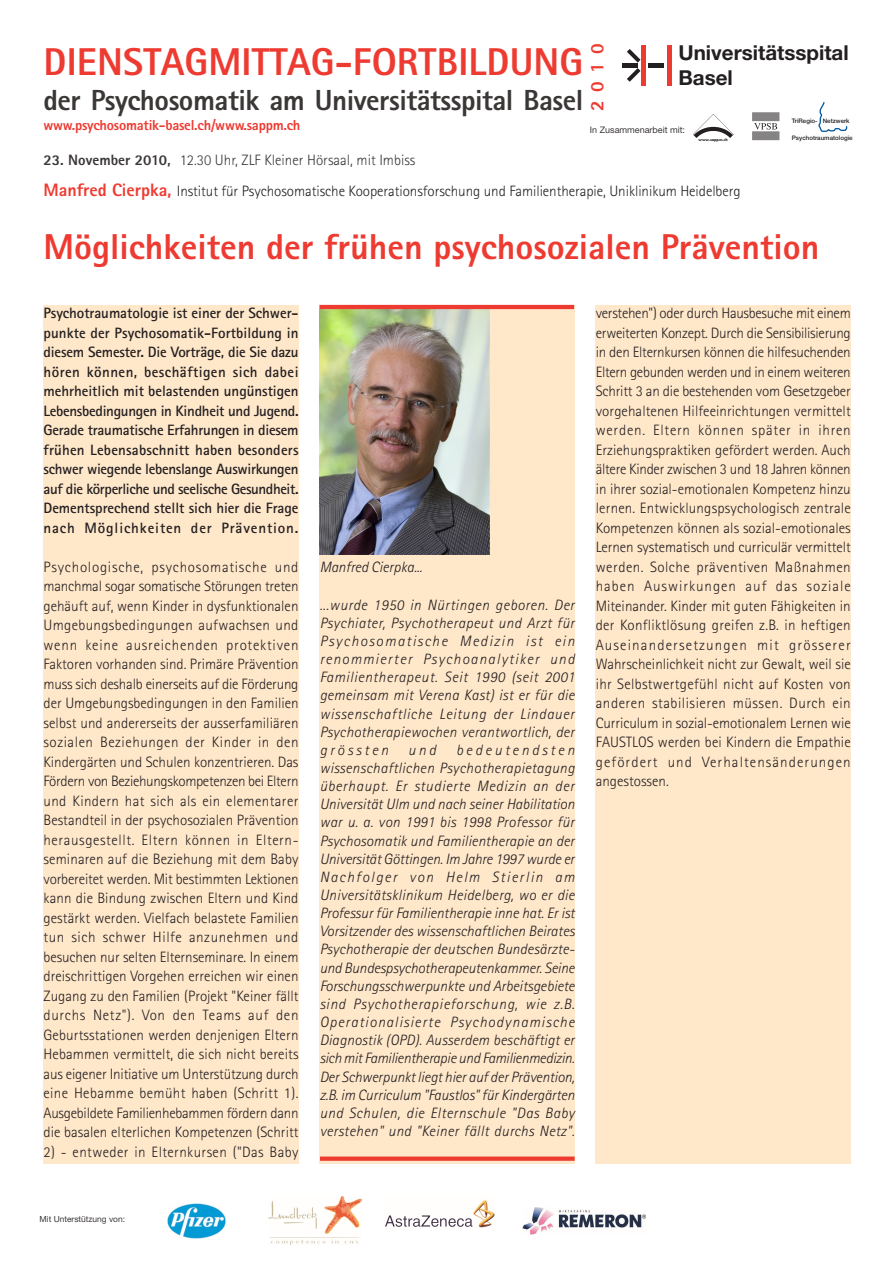
<style>
.page{position:relative;width:894px;height:1263px;background:#fff}
.page>*{position:absolute;margin:0;border:0;box-sizing:border-box;transform-origin:0 0}
.t1{font:800 38.85px "Rotis Sans Serif";letter-spacing:.005em;color:#ee3b32}
.t2{font:800 36px "Rotis Sans Serif";color:#ee3b32}
.t3{font:800 29.1px "Rotis Sans Serif";letter-spacing:-.015em;color:#3b3736}
.t4{font:700 20.55px/25px "Helvetica Neue";color:#231f20}
.t5{font:800 19.05px "Rotis Sans Serif";color:#ee3b32}
.t6{font:300 15px/19.5px "Rotis Sans Serif";color:#231f20;text-align:justify}
.t7{font:italic 300 15px/18.1px "Rotis Sans Serif";letter-spacing:.02em;color:#231f20;text-align:justify}
.t8{font:700 15px/19.5px "Rotis Sans Serif";letter-spacing:.055em;color:#231f20;text-align:justify}
.t9{font:300 15px "Rotis Sans Serif";letter-spacing:.025em;color:#231f20}
.t10{font:italic 300 15px "Rotis Sans Serif";color:#231f20}
.t11{font:800 14.55px "Rotis Sans Serif";letter-spacing:-.02em;color:#ee3b32}
.t12{font:9px "Helvetica Neue";color:#3b3736}
.t13{font:8.4px "Helvetica Neue";color:#3b3736}
.t14{font:500 6.15px "Helvetica Neue";color:#231f20}
.t15{font:700 3.6px "Futura";color:#231f20}
.s1{font-weight:800;color:#3b3736}
.s2{color:#3b3736}
.s3{font-weight:800;font-size:18px;color:#ee3b32}
</style>
<div class="page">
<div style="left:44px;top:305px;width:255px;height:859px;background:#ffe7ca"></div>
<div style="left:319px;top:305px;width:256px;height:859px;background:#ffe7ca"></div>
<hr style="left:622px;top:63px;width:16px;height:4px;background:#231f20">
<svg style="left:627px;top:49px;width:14px;height:33px"></svg>
<hr style="left:649px;top:63px;width:15px;height:4px;background:#231f20">
<hr style="left:667px;top:45px;width:4px;height:40px;background:#ee3b32">
<hr style="left:641px;top:45px;width:4px;height:40px;background:#ee3b32">
<div style="left:752px;top:112px;width:27px;height:9px;background:#858383"></div>
<div style="left:752px;top:131px;width:27px;height:9px;background:#858383"></div>
<svg style="left:754px;top:123px;width:23px;height:7px"></svg>
<img style="left:693px;top:114px;width:41px;height:23px">
<img style="left:167px;top:1204px;width:59px;height:35px">
<img style="left:269px;top:1196px;width:92px;height:49px">
<img style="left:385px;top:1200px;width:110px;height:28px">
<img style="left:522px;top:1208px;width:124px;height:26px">
<div style="left:596px;top:305px;width:255px;height:859px;background:#ffe7ca"></div>
<img style="left:320px;top:309px;width:169px;height:245px">
<svg style="left:320px;top:1157px;width:255px;height:4px"></svg>
<hr style="left:319px;top:305px;width:255px;height:4px;background:#ee3b32">
<svg style="left:818px;top:102px;width:30px;height:30px"></svg>
<h1 class="t1" style="left:44px;top:48px;width:541px">DIENSTAGMITTAG-FORTBILDUNG</h1>
<h3 class="t3" style="left:44px;top:90px;width:541px">der Psychosomatik am Universitätsspital Basel</h3>
<p class="t11" style="left:44px;top:120px;width:258px">www.psychosomatik-basel.ch/www.sappm.ch</p>
<p class="t5" style="left:590px;top:111px;width:69px;rotate:-90deg">2010</p>
<h3 class="t4" style="left:678px;top:42px;width:172px">Universitätsspital<br>Basel</h3>
<p class="t12" style="left:590px;top:126px;width:97px">In Zusammenarbeit mit:</p>
<p class="t15" style="left:699px;top:138px;width:31px">www.sappm.ch</p>
<p class="t14" style="left:792px;top:119px;width:59px">TriRegio- Netzwerk</p>
<p class="t14" style="left:792px;top:135px;width:62px">Psychotraumatologie</p>
<p class="t6" style="left:44px;top:146px;width:699px;line-height:30.9px"><span class="s1">23. November 2010,</span> <span class="s2">12.30 Uhr, ZLF Kleiner Hörsaal, mit Imbiss<br></span><span class="s3">Manfred Cierpka,</span> Institut für Psychosomatische Kooperationsforschung und Familientherapie, Uniklinikum Heidelberg</p>
<h2 class="t2" style="left:44px;top:234px;width:777px">Möglichkeiten der frühen psychosozialen Prävention</h2>
<p class="t8" style="left:44px;top:305px;width:257px">Psychotraumatologie ist einer der Schwer&shy;punkte der Psychosomatik-Fortbildung in diesem Semester. Die Vorträge, die Sie dazu hören können, beschäftigen sich dabei mehrheitlich mit belastenden ungünstigen Lebensbedingungen in Kindheit und Jugend.<br>Gerade traumatische Erfahrungen in diesem frühen Lebensabschnitt haben besonders schwer wiegende lebenslange Auswirkungen auf die körperliche und seelische Gesundheit.<br>Dementsprechend stellt sich hier die Frage nach Möglichkeiten der Prävention.</p>
<p class="t6" style="left:44px;top:559px;width:257px">Psychologische, psychosomatische und manchmal sogar somatische Störungen treten gehäuft auf, wenn Kinder in dysfunktionalen Umgebungsbedingungen aufwachsen und wenn keine ausreichenden protektiven Faktoren vorhanden sind. Primäre Prävention muss sich deshalb einerseits auf die Förderung der Umgebungsbedingungen in den Familien selbst und andererseits der ausserfamiliären sozialen Beziehungen der Kinder in den Kindergärten und Schulen konzentrieren. Das Fördern von Beziehungskompetenzen bei Eltern und Kindern hat sich als ein elementarer Bestandteil in der psychosozialen Prävention herausgestellt. Eltern können in Eltern&shy;seminaren auf die Beziehung mit dem Baby vorbereitet werden. Mit bestimmten Lektionen kann die Bindung zwischen Eltern und Kind gestärkt werden. Vielfach belastete Familien tun sich schwer Hilfe anzunehmen und besuchen nur selten Elternseminare. In einem dreischrittigen Vorgehen erreichen wir einen Zugang zu den Familien (Projekt "Keiner fällt durchs Netz"). Von den Teams auf den Geburtsstationen werden denjenigen Eltern Hebammen vermittelt, die sich nicht bereits aus eigener Initiative um Unterstützung durch eine Hebamme bemüht haben (Schritt 1).<br>Ausgebildete Familienhebammen fördern dann die basalen elterlichen Kompetenzen (Schritt</p>
<p class="t9" style="left:44px;top:1147px;width:257px">2) - entweder in Elternkursen ("Das Baby</p>
<p class="t10" style="left:320px;top:562px;width:104px">Manfred Cierpka...</p>
<p class="t7" style="left:320px;top:597px;width:257px">...wurde 1950 in Nürtingen geboren. Der Psychiater, Psychotherapeut und Arzt für Psychosomatische Medizin ist ein renommierter Psychoanalytiker und Familientherapeut. Seit 1990 (seit 2001 gemeinsam mit Verena Kast) ist er für die wissenschaftliche Leitung der Lindauer Psychotherapiewochen verantwortlich, der grössten</p>
<p class="t7" style="left:320px;top:742px;width:257px;text-indent:136px">bedeutendsten wissenschaftlichen Psychotherapietagung überhaupt. Er studierte Medizin an der Universität Ulm und nach seiner Habilitation war u. a. von 1991 bis 1998 Professor für Psychosomatik und Familientherapie an der Universität Göttingen. Im Jahre 1997 wurde er Nachfolger von Helm Stierlin am Universitätsklinikum Heidelberg, wo er die Professur für Familientherapie inne hat. Er ist Vorsitzender des wissenschaftlichen Beirates Psychotherapie der deutschen Bundesärzte&shy;und Bundespsychotherapeutenkammer. Seine Forschungsschwerpunkte und Arbeitsgebiete sind Psychotherapieforschung, wie z.B.<br>Operationalisierte Psychodynamische Diagnostik (OPD). Ausserdem beschäftigt er sich mit Familientherapie und Familienmedizin.<br>Der Schwerpunkt liegt hier auf der Prävention, z.B. im Curriculum "Faustlos" für Kindergärten und Schulen, die Elternschule "Das Baby verstehen" und "Keiner fällt durchs Netz".</p>
<p class="t7" style="left:408px;top:742px;width:29px">und</p>
<p class="t6" style="left:596px;top:305px;width:257px">verstehen") oder durch Hausbesuche mit einem erweiterten Konzept. Durch die Sensibilisierung in den Elternkursen können die hilfesuchenden Eltern gebunden werden und in einem weiteren Schritt 3 an die bestehenden vom Gesetzgeber vorgehaltenen Hilfeeinrichtungen vermittelt werden. Eltern können später in ihren Erziehungspraktiken gefördert werden. Auch ältere Kinder zwischen 3 und 18 Jahren können in ihrer sozial-emotionalen Kompetenz hinzu lernen. Entwicklungspsychologisch zentrale Kompetenzen können als sozial-emotionales Lernen systematisch und curriculär vermittelt werden. Solche präventiven Maßnahmen haben Auswirkungen auf das soziale Miteinander. Kinder mit guten Fähigkeiten in der Konfliktlösung greifen z.B. in heftigen Auseinandersetzungen mit grösserer Wahrscheinlichkeit nicht zur Gewalt, weil sie ihr Selbstwertgefühl nicht auf Kosten von anderen stabilisieren müssen. Durch ein Curriculum in sozial-emotionalem Lernen wie FAUSTLOS werden bei Kindern die Empathie gefördert und Verhaltensänderungen angestossen.</p>
<p class="t13" style="left:40px;top:1216px;width:87px">Mit Unterstützung von:</p>
</div>
